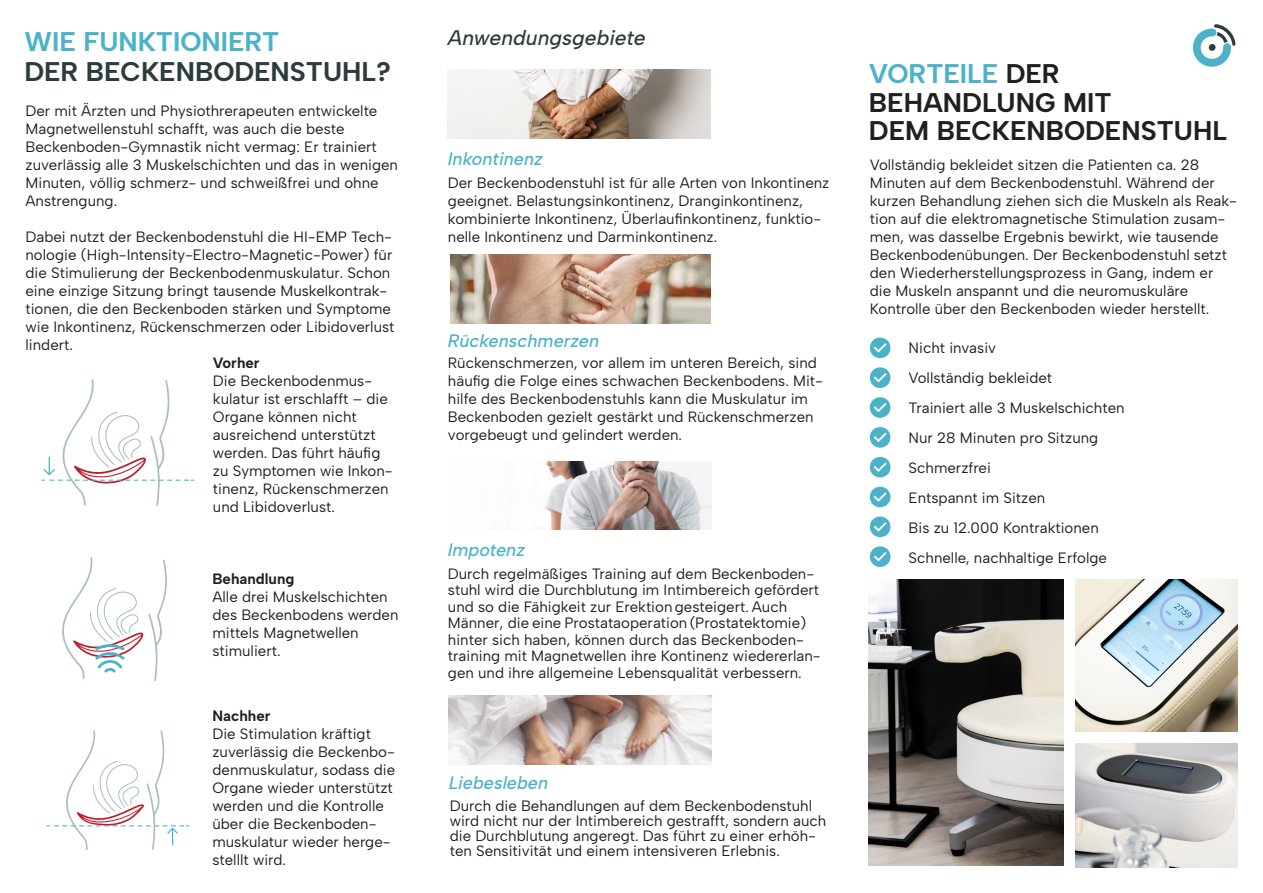
<style>
.page{position:relative;width:1263px;height:893px;background:#fff}
.page>*{position:absolute;margin:0;border:0;box-sizing:border-box;transform-origin:0 0}
.t1{font:27px/28.5px "Albert Sans";color:#231f20}
.t2{font:27px "Albert Sans";color:#2e3b3c}
.t3{font:27px "Albert Sans";color:#4bb2c9}
.t4{font:italic 21px "Albert Sans";color:#2e3b3c}
.t5{font:italic 18px "Albert Sans";color:#4bb2c9}
.t6{font:15px/18px "Albert Sans";color:#231f20}
.s1{color:#4bb2c9}
</style>
<div class="page">
<img style="left:448px;top:70px;width:263px;height:69px">
<img style="left:451px;top:254px;width:260px;height:69px">
<img style="left:449px;top:696px;width:263px;height:68px">
<svg style="left:870px;top:337px;width:20px;height:21px"></svg>
<svg style="left:870px;top:457px;width:20px;height:20px"></svg>
<svg style="left:870px;top:397px;width:20px;height:21px"></svg>
<svg style="left:870px;top:516px;width:20px;height:21px"></svg>
<svg style="left:870px;top:367px;width:20px;height:21px"></svg>
<svg style="left:870px;top:487px;width:20px;height:20px"></svg>
<svg style="left:870px;top:427px;width:20px;height:21px"></svg>
<svg style="left:870px;top:546px;width:20px;height:21px"></svg>
<img style="left:869px;top:579px;width:194px;height:287px">
<img style="left:1076px;top:579px;width:161px;height:153px">
<img style="left:1076px;top:743px;width:161px;height:124px">
<img style="left:545px;top:462px;width:167px;height:67px">
<svg style="left:42px;top:379px;width:152px;height:127px"></svg>
<svg style="left:62px;top:557px;width:105px;height:124px"></svg>
<svg style="left:47px;top:730px;width:142px;height:120px"></svg>
<svg style="left:1192px;top:24px;width:43px;height:43px"></svg>
<h1 class="t3" style="left:24px;top:25px;width:256px">WIE FUNKTIONIERT</h1>
<h1 class="t2" style="left:24px;top:55px;width:368px">DER BECKENBODENSTUHL?</h1>
<p class="t6" style="left:26px;top:101px;width:374px">Der mit Ärzten und Physiothrerapeuten entwickelte Magnetwellenstuhl schafft, was auch die beste Beckenboden-Gymnastik nicht vermag: Er trainiert zuverlässig alle 3 Muskelschichten und das in wenigen Minuten, völlig schmerz- und schweißfrei und ohne Anstrengung.</p>
<p class="t6" style="left:26px;top:227px;width:368px">Dabei nutzt der Beckenbodenstuhl die HI-EMP Tech-</p>
<p class="t6" style="left:26px;top:245px;width:368px">nologie (High-Intensity-Electro-Magnetic-Power) für</p>
<p class="t6" style="left:26px;top:263px;width:366px">die Stimulierung der Beckenbodenmuskulatur. Schon</p>
<p class="t6" style="left:26px;top:281px;width:363px">eine einzige Sitzung bringt tausende Muskelkontrak-</p>
<p class="t6" style="left:26px;top:299px;width:367px">tionen, die den Beckenboden stärken und Symptome</p>
<p class="t6" style="left:26px;top:317px;width:370px">wie Inkontinenz, Rückenschmerzen oder Libidoverlust</p>
<p class="t6" style="left:26px;top:335px;width:49px">lindert.</p>
<p class="t6" style="left:213px;top:353px;width:48px">Vorher</p>
<p class="t6" style="left:213px;top:371px;width:161px">Die Beckenbodenmus-</p>
<p class="t6" style="left:213px;top:389px;width:176px">kulatur ist erschlafft – die</p>
<p class="t6" style="left:213px;top:407px;width:145px">Organe können nicht</p>
<p class="t6" style="left:213px;top:425px;width:164px">ausreichend unterstützt</p>
<p class="t6" style="left:213px;top:443px;width:169px">werden. Das führt häufig</p>
<p class="t6" style="left:213px;top:461px;width:181px">zu Symptomen wie Inkon-</p>
<p class="t6" style="left:213px;top:479px;width:177px">tinenz, Rückenschmerzen</p>
<p class="t6" style="left:213px;top:497px;width:123px">und Libidoverlust.</p>
<p class="t6" style="left:212px;top:569px;width:188px">Behandlung<br>Alle drei Muskelschichten des Beckenbodens werden mittels Magnetwellen stimuliert.</p>
<p class="t6" style="left:212px;top:707px;width:184px">Nachher<br>Die Stimulation kräftigt zuverlässig die Beckenbo&shy;denmuskulatur, sodass die<br>Organe wieder unterstützt werden und die Kontrolle über die Beckenboden&shy;muskulatur wieder herge&shy;stelllt wird.</p>
<h2 class="t4" style="left:448px;top:25px;width:199px">Anwendungsgebiete</h2>
<p class="t5" style="left:448px;top:148px;width:96px">Inkontinenz</p>
<p class="t6" style="left:448px;top:173px;width:383px">Der Beckenbodenstuhl ist für alle Arten von Inkontinenz geeignet. Belastungsinkontinenz, Dranginkontinenz, kombinierte Inkontinenz, Überlaufinkontinenz, funktio&shy;nelle Inkontinenz und Darminkontinenz.</p>
<p class="t5" style="left:448px;top:329px;width:153px">Rückenschmerzen</p>
<p class="t6" style="left:448px;top:353px;width:377px">Rückenschmerzen, vor allem im unteren Bereich, sind häufig die Folge eines schwachen Beckenbodens. Mit&shy;hilfe des Beckenbodenstuhls kann die Muskulatur im Beckenboden gezielt gestärkt und Rückenschmerzen vorgebeugt und gelindert werden.</p>
<p class="t5" style="left:448px;top:539px;width:79px">Impotenz</p>
<p class="t6" style="left:448px;top:565px;width:374px;line-height:16.5px">Durch regelmäßiges Training auf dem Beckenboden&shy;stuhl wird die Durchblutung im Intimbereich gefördert und so die Fähigkeit zur Erektion gesteigert. Auch Männer, die eine Prostataoperation (Prostatektomie) hinter sich haben, können durch das Beckenboden&shy;training mit Magnetwellen ihre Kontinenz wiedererlan&shy;gen und ihre allgemeine Lebensqualität verbessern.</p>
<p class="t5" style="left:449px;top:772px;width:101px">Liebesleben</p>
<p class="t6" style="left:450px;top:798px;width:378px;line-height:15px">Durch die Behandlungen auf dem Beckenbodenstuhl wird nicht nur der Intimbereich gestrafft, sondern auch die Durchblutung angeregt. Das führt zu einer erhöh&shy;ten Sensitivität und einem intensiveren Erlebnis.</p>
<h1 class="t1" style="left:869px;top:59px;width:359px"><span class="s1">VORTEILE</span> DER<br>BEHANDLUNG MIT<br>DEM BECKENBODENSTUHL</h1>
<p class="t6" style="left:870px;top:155px;width:369px">Vollständig bekleidet sitzen die Patienten ca. 28<br>Minuten auf dem Beckenbodenstuhl. Während der kurzen Behandlung ziehen sich die Muskeln als Reak&shy;tion auf die elektromagnetische Stimulation zusam&shy;men, was dasselbe Ergebnis bewirkt, wie tausende Beckenbodenübungen. Der Beckenbodenstuhl setzt den Wiederherstellungsprozess in Gang, indem er die Muskeln anspannt und die neuromuskuläre Kontrolle über den Beckenboden wieder herstellt.</p>
<p class="t6" style="left:908px;top:333px;width:218px;line-height:30px">Nicht invasiv<br>Vollständig bekleidet<br>Trainiert alle 3 Muskelschichten<br>Nur 28 Minuten pro Sitzung<br>Schmerzfrei<br>Entspannt im Sitzen<br>Bis zu 12.000 Kontraktionen<br>Schnelle, nachhaltige Erfolge</p>
</div>
